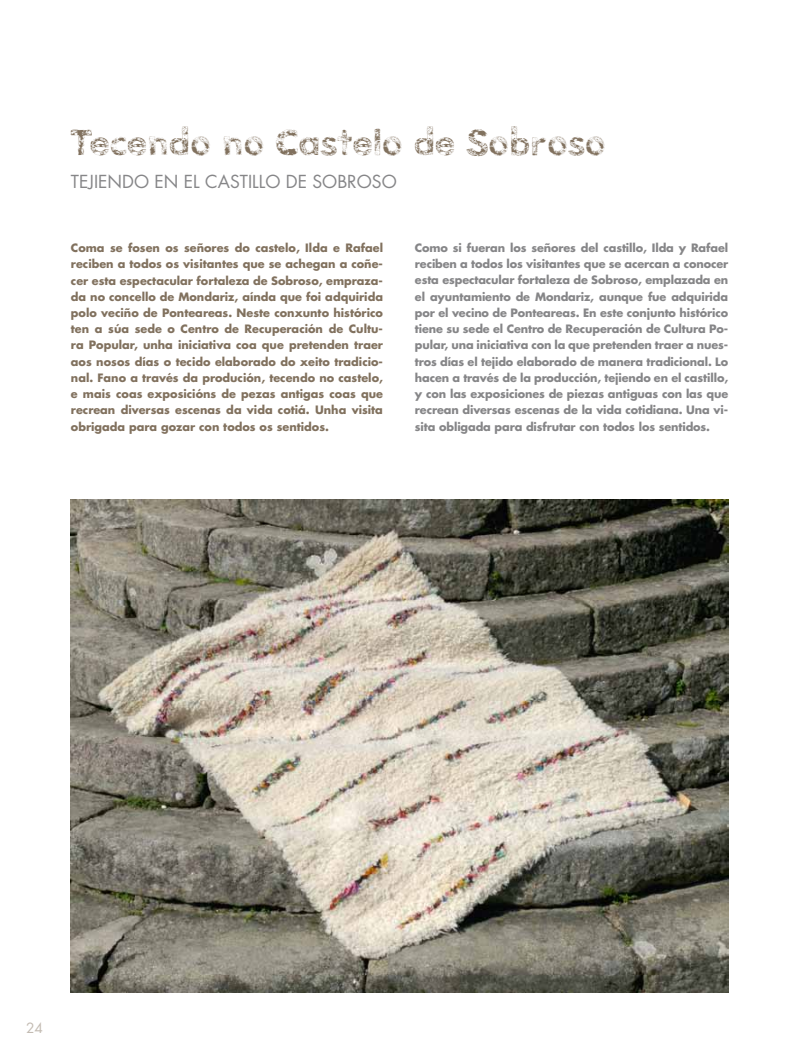
<style>
.page{position:relative;width:798px;height:1063px;background:#fff}
.page>*{position:absolute;margin:0;border:0;box-sizing:border-box;transform-origin:0 0}
.t1{font:35px "Vidas Secas";color:#81715e}
.t2{font:17.5px "Futura";color:#868688}
.t3{font:13.75px "Futura";color:#c3bbb2}
.t4{font:700 11.25px/16.2px "Futura";letter-spacing:-.01em;color:#868688;text-align:justify}
.t5{font:700 11.25px/16.2px "Futura";color:#81715e;text-align:justify}
</style>
<div class="page">
<img style="left:71px;top:500px;width:657px;height:492px">
<h1 class="t1" style="left:71px;top:120px;width:536px">Tecendo no Castelo de Sobroso</h1>
<h2 class="t2" style="left:71px;top:169px;width:327px">TEJIENDO EN EL CASTILLO DE SOBROSO</h2>
<p class="t5" style="left:71px;top:239px;width:313px">Coma se fosen os señores do castelo, Ilda e Rafael reciben a todos os visitantes que se achegan a coñe&shy;cer esta espectacular fortaleza de Sobroso, empraza&shy;da no concello de Mondariz, aínda que foi adquirida polo veciño de Ponteareas. Neste conxunto histórico ten a súa sede o Centro de Recuperación de Cultu&shy;ra Popular, unha iniciativa coa que pretenden traer aos nosos días o tecido elaborado do xeito tradicio&shy;nal. Fano a través da produción, tecendo no castelo, e mais coas exposicións de pezas antigas coas que recrean diversas escenas da vida cotiá. Unha visita obrigada para gozar con todos os sentidos.</p>
<p class="t4" style="left:415px;top:239px;width:314px">Como si fueran los señores del castillo, Ilda y Rafael reciben a todos los visitantes que se acercan a conocer esta espectacular fortaleza de Sobroso, emplazada en el ayuntamiento de Mondariz, aunque fue adquirida por el vecino de Ponteareas. En este conjunto histórico tiene su sede el Centro de Recuperación de Cultura Po&shy;pular, una iniciativa con la que pretenden traer a nues&shy;tros días el tejido elaborado de manera tradicional. Lo hacen a través de la producción, tejiendo en el castillo, y con las exposiciones de piezas antiguas con las que recrean diversas escenas de la vida cotidiana. Una vi&shy;sita obligada para disfrutar con todos los sentidos.</p>
<p class="t3" style="left:26px;top:1018px;width:18px">24</p>
</div>
